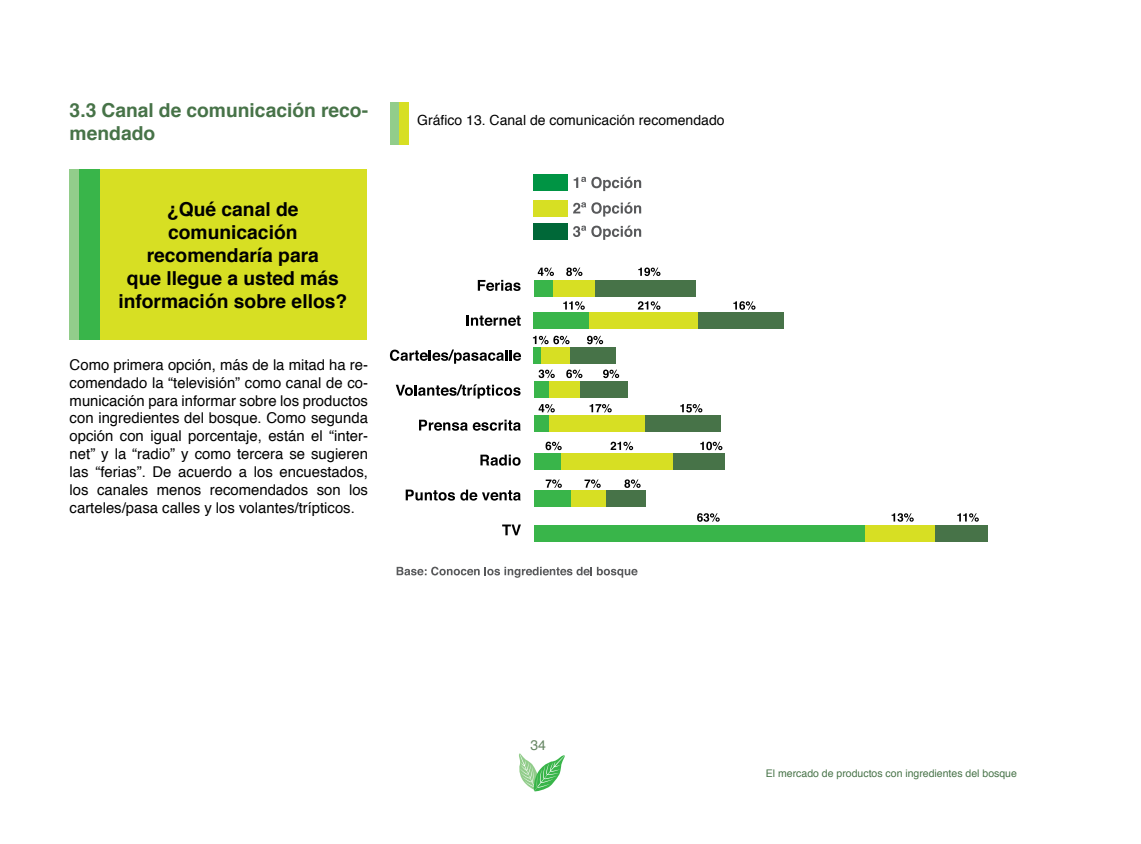
<style>
.page{position:relative;width:1141px;height:844px;background:#fff}
.page>*{position:absolute;margin:0;border:0;box-sizing:border-box;transform-origin:0 0}
.t1{font:700 19.25px/23.1px "Helvetica";color:#000;text-align:center}
.t2{font:700 19.25px/23.1px "Helvetica";color:#477348}
.t3{font:14.88px/17.8px "Helvetica";color:#000;text-align:justify}
.t4{font:14px "Helvetica";color:#000}
.t5{font:14px "Helvetica";color:#668663}
.t6{font:10.5px "Helvetica";color:#477348}
</style>
<div class="page">
<svg style="left:519px;top:753px;width:46px;height:39px"></svg>
<div style="left:100px;top:170px;width:267px;height:170px;background:#d7df23"></div>
<div style="left:79px;top:170px;width:21px;height:170px;background:#39b54a"></div>
<div style="left:70px;top:170px;width:9px;height:170px;background:#92cd8b"></div>
<div style="left:390px;top:102px;width:10px;height:43px;background:#92cd8b"></div>
<div style="left:399px;top:102px;width:10px;height:43px;background:#d7df23"></div>
<svg style="left:397px;top:566px;width:240px;height:11px"></svg>
<svg style="left:478px;top:280px;width:43px;height:11px"></svg>
<svg style="left:467px;top:315px;width:54px;height:11px"></svg>
<svg style="left:390px;top:349px;width:131px;height:14px"></svg>
<svg style="left:396px;top:384px;width:125px;height:14px"></svg>
<svg style="left:419px;top:419px;width:102px;height:11px"></svg>
<svg style="left:480px;top:454px;width:41px;height:11px"></svg>
<svg style="left:406px;top:489px;width:115px;height:11px"></svg>
<svg style="left:502px;top:524px;width:19px;height:11px"></svg>
<svg style="left:538px;top:267px;width:16px;height:9px"></svg>
<div style="left:595px;top:280px;width:101px;height:17px;background:#477348"></div>
<div style="left:553px;top:280px;width:42px;height:17px;background:#d7df23"></div>
<div style="left:534px;top:280px;width:19px;height:17px;background:#39b54a"></div>
<div style="left:698px;top:312px;width:85px;height:17px;background:#477348"></div>
<div style="left:589px;top:312px;width:109px;height:17px;background:#d7df23"></div>
<div style="left:534px;top:312px;width:55px;height:17px;background:#39b54a"></div>
<div style="left:570px;top:347px;width:46px;height:17px;background:#477348"></div>
<div style="left:541px;top:347px;width:29px;height:17px;background:#d7df23"></div>
<div style="left:534px;top:347px;width:7px;height:17px;background:#39b54a"></div>
<div style="left:580px;top:381px;width:48px;height:17px;background:#477348"></div>
<div style="left:549px;top:381px;width:31px;height:17px;background:#d7df23"></div>
<div style="left:534px;top:381px;width:15px;height:17px;background:#39b54a"></div>
<div style="left:642px;top:414px;width:79px;height:17px;background:#477348"></div>
<div style="left:546px;top:414px;width:99px;height:17px;background:#d7df23"></div>
<div style="left:534px;top:414px;width:14px;height:17px;background:#39b54a"></div>
<div style="left:672px;top:453px;width:52px;height:16px;background:#477348"></div>
<div style="left:559px;top:453px;width:113px;height:16px;background:#d7df23"></div>
<div style="left:534px;top:453px;width:26px;height:16px;background:#39b54a"></div>
<div style="left:606px;top:490px;width:40px;height:16px;background:#477348"></div>
<div style="left:570px;top:490px;width:36px;height:16px;background:#d7df23"></div>
<div style="left:534px;top:490px;width:36px;height:16px;background:#39b54a"></div>
<div style="left:935px;top:524px;width:53px;height:17px;background:#477348"></div>
<div style="left:865px;top:524px;width:70px;height:17px;background:#d7df23"></div>
<div style="left:534px;top:524px;width:331px;height:17px;background:#39b54a"></div>
<div style="left:533px;top:174px;width:35px;height:17px;background:#009444"></div>
<div style="left:533px;top:223px;width:34px;height:17px;background:#006838"></div>
<div style="left:533px;top:200px;width:34px;height:16px;background:#d7df23"></div>
<svg style="left:574px;top:177px;width:67px;height:14px"></svg>
<svg style="left:573px;top:202px;width:68px;height:14px"></svg>
<svg style="left:573px;top:225px;width:68px;height:15px"></svg>
<svg style="left:566px;top:267px;width:16px;height:9px"></svg>
<svg style="left:638px;top:267px;width:22px;height:9px"></svg>
<svg style="left:563px;top:301px;width:22px;height:9px"></svg>
<svg style="left:638px;top:301px;width:22px;height:9px"></svg>
<svg style="left:733px;top:301px;width:22px;height:9px"></svg>
<svg style="left:533px;top:335px;width:37px;height:9px"></svg>
<svg style="left:587px;top:335px;width:16px;height:9px"></svg>
<svg style="left:539px;top:369px;width:16px;height:9px"></svg>
<svg style="left:566px;top:369px;width:16px;height:9px"></svg>
<svg style="left:603px;top:369px;width:16px;height:9px"></svg>
<svg style="left:539px;top:404px;width:16px;height:8px"></svg>
<svg style="left:590px;top:404px;width:22px;height:8px"></svg>
<svg style="left:680px;top:404px;width:22px;height:8px"></svg>
<svg style="left:546px;top:441px;width:16px;height:9px"></svg>
<svg style="left:611px;top:441px;width:22px;height:9px"></svg>
<svg style="left:700px;top:441px;width:22px;height:9px"></svg>
<svg style="left:546px;top:479px;width:16px;height:9px"></svg>
<svg style="left:584px;top:479px;width:17px;height:9px"></svg>
<svg style="left:624px;top:479px;width:17px;height:9px"></svg>
<svg style="left:697px;top:513px;width:23px;height:8px"></svg>
<svg style="left:892px;top:513px;width:22px;height:8px"></svg>
<svg style="left:957px;top:513px;width:22px;height:8px"></svg>
<p class="t2" style="left:70px;top:98px;width:300px">3.3 Canal de comunicación reco&shy;mendado</p>
<p class="t1" style="left:118px;top:197px;width:230px">¿Qué canal de comunicación recomendaría para<br>que llegue a usted más información sobre ellos?</p>
<p class="t3" style="left:70px;top:356px;width:300px">Como primera opción, más de la mitad ha re&shy;comendado la “televisión” como canal de co&shy;municación para informar sobre los productos con ingredientes del bosque. Como segunda opción con igual porcentaje, están el “inter&shy;net” y la “radio” y como tercera se sugieren las “ferias”. De acuerdo a los encuestados, los canales menos recomendados son los carteles/pasa calles y los volantes/trípticos.</p>
<p class="t4" style="left:417px;top:109px;width:309px">Gráfico 13. Canal de comunicación recomendado</p>
<p class="t5" style="left:530px;top:733px;width:17px">34</p>
<p class="t6" style="left:766px;top:765px;width:252px">El mercado de productos con ingredientes del bosque</p>
</div>
